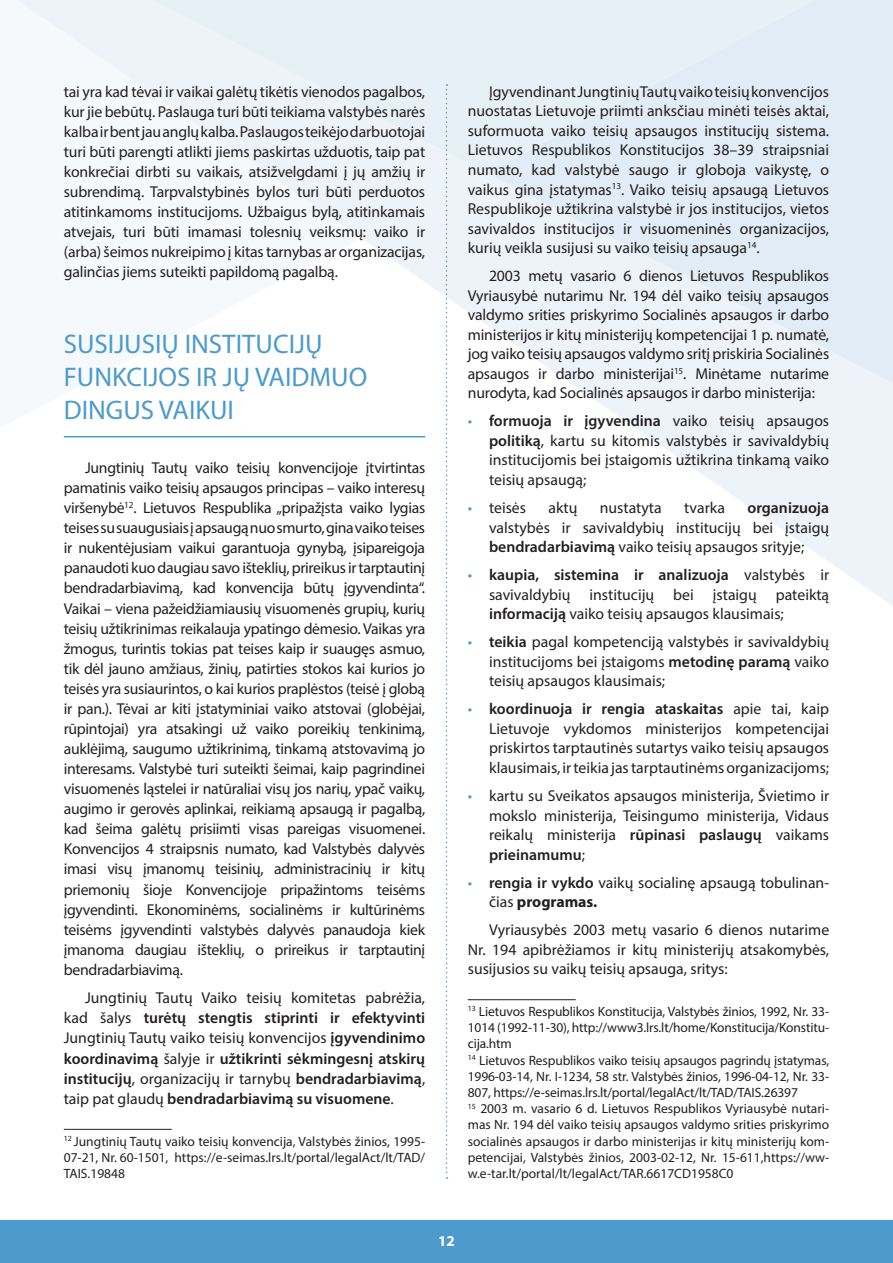
<style>
.page{position:relative;width:893px;height:1263px;background:#fff}
.page>*{position:absolute;margin:0;border:0;box-sizing:border-box;transform-origin:0 0}
.t1{font:27px/33px "Myriad Pro";color:#4c9bcc}
.t2{font:15.75px/20.1px "Myriad Pro";color:#231f20;text-align:justify}
.t3{font:600 15.75px/20.1px "Myriad Pro";color:#231f20;text-align:justify}
.t4{font:700 15px "Myriad Pro";color:#fff}
.t5{font:13.5px/16.2px "Myriad Pro";color:#231f20;text-align:justify}
.s1{font-weight:400}
.s2{color:#4c9bcc}
.s3{font-weight:600}
.s4{font-weight:700}
</style>
<div class="page">
<svg style="left:361px;top:238px;width:532px;height:368px"></svg>
<svg style="left:486px;top:0;width:407px;height:383px;background:#e7eff7"></svg>
<div style="left:17px;top:0;width:469px;height:238px;background:#f5f9fb"></div>
<div style="left:152px;top:0;width:663px;height:173px;background:#e8f0f7"></div>
<div style="left:0;top:1220px;width:893px;height:43px;background:#4c9bcc"></div>
<svg style="left:446px;top:84px;width:1px;height:1095px"></svg>
<hr style="left:64px;top:436px;width:361px;height:1px;background:#4c9bcc">
<hr style="left:64px;top:1129px;width:108px;height:1px;background:#231f20">
<hr style="left:468px;top:999px;width:108px;height:1px;background:#231f20">
<p class="t2" style="left:64px;top:81px;width:363px">tai yra kad tėvai ir vaikai galėtų tikėtis vienodos pagalbos, kur jie bebūtų. Paslauga turi būti teikiama valstybės narės kalba ir bent jau anglų kalba. Paslaugos teikėjo darbuotojai turi būti parengti atlikti jiems paskirtas užduotis, taip pat konkrečiai dirbti su vaikais, atsižvelgdami į jų amžių ir subrendimą. Tarpvalstybinės bylos turi būti perduotos atitinkamoms institucijoms. Užbaigus bylą, atitinkamais atvejais, turi būti imamasi tolesnių veiksmų: vaiko ir (arba) šeimos nukreipimo į kitas tarnybas ar organizacijas, galinčias jiems suteikti papildomą pagalbą.</p>
<h1 class="t1" style="left:64px;top:327px;width:305px">SUSIJUSIŲ INSTITUCIJŲ<br>FUNKCIJOS IR JŲ VAIDMUO<br>DINGUS VAIKUI</h1>
<p class="t2" style="left:64px;top:457px;width:363px;text-indent:21px">Jungtinių Tautų vaiko teisių konvencijoje įtvirtintas pamatinis vaiko teisių apsaugos principas – vaiko interesų viršenybė<sup>12</sup>. Lietuvos Respublika „pripažįsta vaiko lygias teises su suaugusiais į apsaugą nuo smurto, gina vaiko teises ir nukentėjusiam vaikui garantuoja gynybą, įsipareigoja panaudoti kuo daugiau savo išteklių, prireikus ir tarptautinį bendradarbiavimą, kad konvencija būtų įgyvendinta“.<br>Vaikai – viena pažeidžiamiausių visuomenės grupių, kurių teisių užtikrinimas reikalauja ypatingo dėmesio. Vaikas yra žmogus, turintis tokias pat teises kaip ir suaugęs asmuo, tik dėl jauno amžiaus, žinių, patirties stokos kai kurios jo teisės yra susiaurintos, o kai kurios praplėstos (teisė į globą ir pan.). Tėvai ar kiti įstatyminiai vaiko atstovai (globėjai, rūpintojai) yra atsakingi už vaiko poreikių tenkinimą, auklėjimą, saugumo užtikrinimą, tinkamą atstovavimą jo interesams. Valstybė turi suteikti šeimai, kaip pagrindinei visuomenės ląstelei ir natūraliai visų jos narių, ypač vaikų, augimo ir gerovės aplinkai, reikiamą apsaugą ir pagalbą, kad šeima galėtų prisiimti visas pareigas visuomenei.<br>Konvencijos 4 straipsnis numato, kad Valstybės dalyvės imasi visų įmanomų teisinių, administracinių ir kitų priemonių šioje Konvencijoje pripažintoms teisėms įgyvendinti. Ekonominėms, socialinėms ir kultūrinėms teisėms įgyvendinti valstybės dalyvės panaudoja kiek įmanoma daugiau išteklių, o prireikus ir tarptautinį bendradarbiavimą.</p>
<p class="t3" style="left:64px;top:987px;width:363px;text-indent:21px"><span class="s1">Jungtinių Tautų Vaiko teisių komitetas pabrėžia, kad šalys</span> turėtų stengtis stiprinti ir efektyvinti <span class="s1">Jungtinių Tautų vaiko teisių konvencijos</span> įgyvendinimo koordinavimą <span class="s1">šalyje ir</span> užtikrinti sėkmingesnį atskirų institucijų<span class="s1">, organizacijų ir tarnybų</span> bendradarbiavimą<span class="s1">, taip pat glaudų</span> bendradarbiavimą su visuomene<span class="s1">.</span></p>
<p class="t5" style="left:64px;top:1133px;width:363px"><sup>12</sup> Jungtinių Tautų vaiko teisių konvencija, Valstybės žinios, 1995- 07-21, Nr. 60-1501, https://e-seimas.lrs.lt/portal/legalAct/lt/TAD/ TAIS.19848</p>
<p class="t2" style="left:468px;top:82px;width:363px;line-height:19.5px;text-indent:21px">Įgyvendinant Jungtinių Tautų vaiko teisių konvencijos nuostatas Lietuvoje priimti anksčiau minėti teisės aktai, suformuota vaiko teisių apsaugos institucijų sistema.<br>Lietuvos Respublikos Konstitucijos 38–39 straipsniai numato, kad valstybė saugo ir globoja vaikystę, o vaikus gina įstatymas<sup>13</sup>. Vaiko teisių apsaugą Lietuvos Respublikoje užtikrina valstybė ir jos institucijos, vietos savivaldos institucijos ir visuomeninės organizacijos, kurių veikla susijusi su vaiko teisių apsauga<sup>14</sup>.</p>
<p class="t2" style="left:468px;top:266px;width:363px;line-height:19.5px;text-indent:21px">2003 metų vasario 6 dienos Lietuvos Respublikos Vyriausybė nutarimu Nr. 194 dėl vaiko teisių apsaugos valdymo srities priskyrimo Socialinės apsaugos ir darbo ministerijos ir kitų ministerijų kompetencijai 1 p. numatė, jog vaiko teisių apsaugos valdymo sritį priskiria Socialinės apsaugos ir darbo ministerijai<sup>15</sup>. Minėtame nutarime nurodyta, kad Socialinės apsaugos ir darbo ministerija:</p>
<p class="t2" style="left:489px;top:411px;width:342px;line-height:19.5px;text-indent:-21px"><span class="s2">•</span> <span class="s3">formuoja ir įgyvendina</span> vaiko teisių apsaugos <span class="s3">politiką</span>, kartu su kitomis valstybės ir savivaldybių institucijomis bei įstaigomis užtikrina tinkamą vaiko teisių apsaugą;</p>
<p class="t2" style="left:468px;top:497px;width:60px"><span class="s2">•</span> teisės</p>
<p class="t2" style="left:548px;top:497px;width:30px">aktų</p>
<p class="t2" style="left:600px;top:497px;width:63px">nustatyta</p>
<p class="t2" style="left:684px;top:497px;width:42px">tvarka</p>
<p class="t3" style="left:748px;top:497px;width:83px">organizuoja</p>
<p class="t2" style="left:489px;top:517px;width:342px;line-height:19.5px">valstybės ir savivaldybių institucijų bei įstaigų <span class="s3">bendradarbiavimą</span> vaiko teisių apsaugos srityje;</p>
<p class="t2" style="left:489px;top:565px;width:342px;line-height:19.5px;text-indent:-21px"><span class="s2">•</span> <span class="s3">kaupia, sistemina ir analizuoja</span> valstybės ir savivaldybių institucijų bei įstaigų pateiktą <span class="s3">informaciją</span> vaiko teisių apsaugos klausimais;</p>
<p class="t2" style="left:489px;top:632px;width:342px;line-height:19.5px;text-indent:-21px"><span class="s2">•</span> <span class="s3">teikia</span> pagal kompetenciją valstybės ir savivaldybių institucijoms bei įstaigoms <span class="s3">metodinę paramą</span> vaiko teisių apsaugos klausimais;</p>
<p class="t2" style="left:489px;top:699px;width:342px;line-height:19.5px;text-indent:-21px"><span class="s2">•</span> <span class="s3">koordinuoja ir rengia ataskaitas</span> apie tai, kaip Lietuvoje vykdomos ministerijos kompetencijai priskirtos tarptautinės sutartys vaiko teisių apsaugos klausimais, ir teikia jas tarptautinėms organizacijoms;</p>
<p class="t2" style="left:489px;top:786px;width:342px;line-height:19.5px;text-indent:-21px"><span class="s2">•</span> kartu su Sveikatos apsaugos ministerija, Švietimo ir mokslo ministerija, Teisingumo ministerija, Vidaus reikalų ministerija <span class="s3">rūpinasi paslaugų</span> vaikams <span class="s3">prieinamumu</span>;</p>
<p class="t2" style="left:489px;top:872px;width:342px;line-height:19.5px;text-indent:-21px"><span class="s2">•</span> <span class="s3">rengia ir vykdo</span> vaikų socialinę apsaugą tobulinan&shy;čias <span class="s4">programas.</span></p>
<p class="t2" style="left:468px;top:920px;width:363px;line-height:19.5px;text-indent:21px">Vyriausybės 2003 metų vasario 6 dienos nutarime Nr. 194 apibrėžiamos ir kitų ministerijų atsakomybės, susijusios su vaikų teisių apsauga, sritys:</p>
<p class="t5" style="left:468px;top:1003px;width:363px;text-align:left"><sup>13</sup> Lietuvos Respublikos Konstitucija, Valstybės žinios, 1992, Nr. 33- 1014 (1992-11-30), http://www3.lrs.lt/home/Konstitucija/Konstitu&shy;cija.htm<br><sup>14</sup> Lietuvos Respublikos vaiko teisių apsaugos pagrindų įstatymas, 1996-03-14, Nr. I-1234, 58 str. Valstybės žinios, 1996-04-12, Nr. 33- 807, https://e-seimas.lrs.lt/portal/legalAct/lt/TAD/TAIS.26397<br><sup>15</sup> 2003 m. vasario 6 d. Lietuvos Respublikos Vyriausybė nutari&shy;mas Nr. 194 dėl vaiko teisių apsaugos valdymo srities priskyrimo socialinės apsaugos ir darbo ministerijas ir kitų ministerijų kom&shy;petencijai, Valstybės žinios, 2003-02-12, Nr. 15-611,https://ww&shy;w.e-tar.lt/portal/lt/legalAct/TAR.6617CD1958C0</p>
<p class="t4" style="left:438px;top:1232px;width:18px">12</p>
</div>
